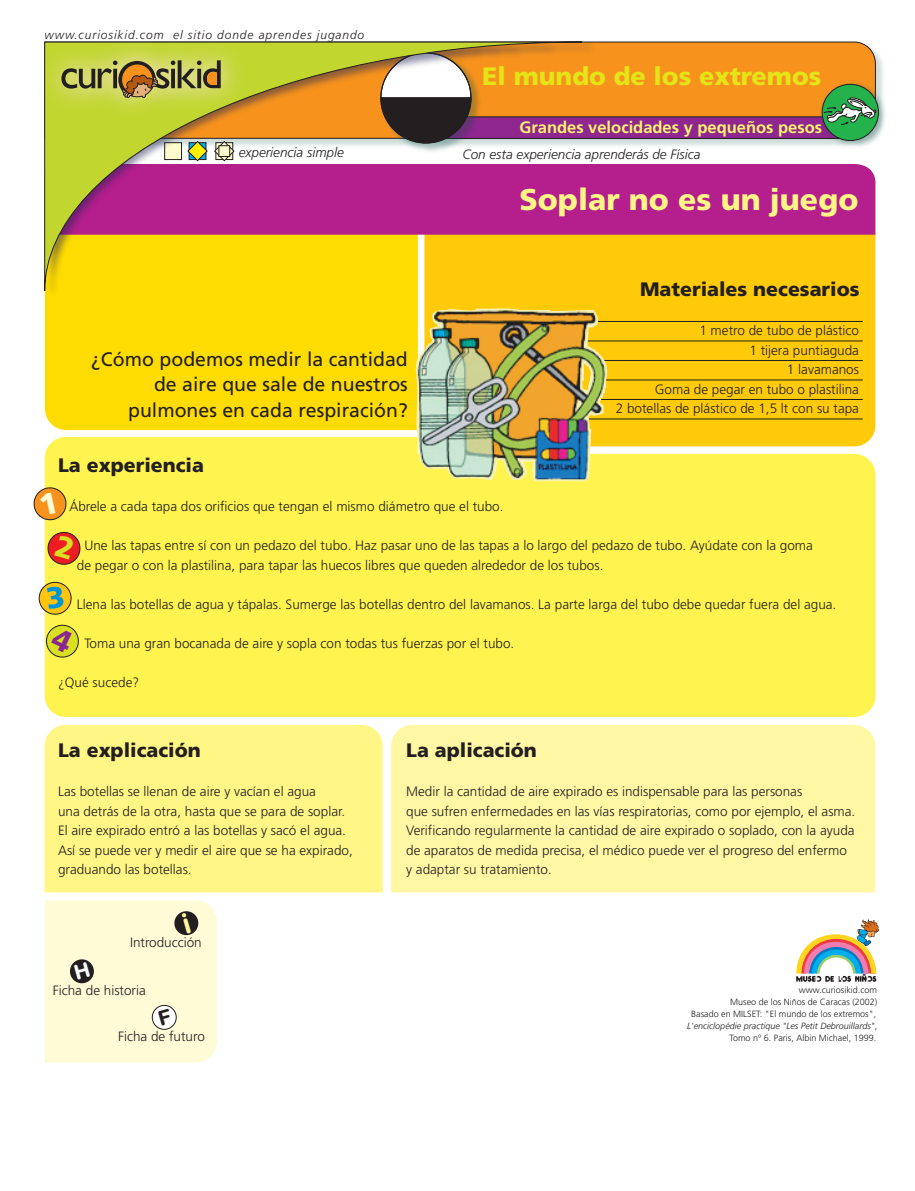
<style>
.page{position:relative;width:915px;height:1191px;background:#fff}
.page>*{position:absolute;margin:0;border:0;box-sizing:border-box;transform-origin:0 0}
.t1{font:900 30px "Frutiger";color:#fff685}
.t2{font:900 25.2px "Frutiger";color:#e4e417}
.t3{font:19.5px/25.5px "Frutiger";color:#231f20;text-align:right}
.t4{font:900 19.5px "Frutiger";color:#231f20}
.t5{font:700 16.5px "Frutiger";color:#fff46d}
.t6{font:300 13.5px/19.5px "Frutiger";color:#231f20}
.t7{font:italic 300 13.5px "Frutiger";color:#231f20}
.t8{font:italic 300 12px "Frutiger";letter-spacing:.075em;color:#231f20}
.t9{font:300 9px/12px "Frutiger";color:#231f20;text-align:right}
.s1{font-style:italic}
</style>
<div class="page">
<div style="left:391px;top:725px;width:484px;height:167px;background:#fff7a4"></div>
<div style="left:44px;top:725px;width:338px;height:167px;background:#fff685"></div>
<div style="left:45px;top:437px;width:830px;height:280px;background:#fff34f"></div>
<div style="left:424px;top:235px;width:451px;height:211px;background:#feca0a"></div>
<div style="left:45px;top:296px;width:373px;height:134px;background:#ffdc01"></div>
<div style="left:597px;top:164px;width:278px;height:71px;background:#b41e8d"></div>
<svg style="left:597px;top:42px;width:278px;height:10px;background:#eb8f23"></svg>
<svg style="left:609px;top:399px;width:253px;height:1px"></svg>
<svg style="left:609px;top:418px;width:253px;height:1px"></svg>
<svg style="left:609px;top:379px;width:253px;height:1px"></svg>
<svg style="left:609px;top:360px;width:253px;height:1px"></svg>
<svg style="left:609px;top:340px;width:253px;height:1px"></svg>
<svg style="left:609px;top:321px;width:253px;height:1px"></svg>
<svg style="left:796px;top:919px;width:82px;height:63px"></svg>
<img style="left:818px;top:81px;width:67px;height:66px">
<img style="left:45px;top:41px;width:552px;height:255px">
<svg style="left:44px;top:42px;width:538px;height:249px;background:#d68957"></svg>
<img style="left:44px;top:41px;width:8px;height:107px">
<img style="left:52px;top:41px;width:7px;height:107px">
<img style="left:214px;top:41px;width:68px;height:107px">
<img style="left:59px;top:41px;width:155px;height:111px">
<svg style="left:61px;top:60px;width:160px;height:42px;background:#a6a148"></svg>
<svg style="left:379px;top:52px;width:497px;height:92px;background:#c3804c"></svg>
<img style="left:414px;top:307px;width:195px;height:175px">
<svg style="left:33px;top:486px;width:34px;height:36px"></svg>
<svg style="left:46px;top:530px;width:36px;height:36px"></svg>
<svg style="left:38px;top:581px;width:34px;height:35px"></svg>
<svg style="left:44px;top:623px;width:37px;height:36px"></svg>
<div style="left:45px;top:900px;width:172px;height:162px;background:#fffbd6"></div>
<p class="t8" style="left:45px;top:28px;width:321px">www.curiosikid.com el sitio donde aprendes jugando</p>
<p class="t7" style="left:239px;top:144px;width:106px">experiencia simple</p>
<h3 class="t3" style="left:91px;top:346px;width:318px">¿Cómo podemos medir la cantidad de aire que sale de nuestros pulmones en cada respiración?</h3>
<h2 class="t2" style="left:482px;top:61px;width:340px">El mundo de los extremos</h2>
<p class="t5" style="left:519px;top:118px;width:304px">Grandes velocidades y pequeños pesos</p>
<p class="t7" style="left:462px;top:146px;width:239px">Con esta experiencia aprenderás de Física</p>
<h1 class="t1" style="left:519px;top:182px;width:340px">Soplar no es un juego</h1>
<h3 class="t4" style="left:640px;top:278px;width:221px">Materiales necesarios</h3>
<p class="t6" style="left:615px;top:321px;width:245px;text-align:right">1 metro de tubo de plástico<br>1 tijera puntiaguda<br>1 lavamanos<br>Goma de pegar en tubo o plastilina<br>2 botellas de plástico de 1,5 lt con su tapa</p>
<h3 class="t4" style="left:58px;top:454px;width:147px">La experiencia</h3>
<p class="t6" style="left:69px;top:497px;width:435px">Ábrele a cada tapa dos orificios que tengan el mismo diámetro que el tubo.</p>
<p class="t6" style="left:77px;top:536px;width:737px;text-indent:8px">Une las tapas entre sí con un pedazo del tubo. Haz pasar uno de las tapas a lo largo del pedazo de tubo. Ayúdate con la goma de pegar o con la plastilina, para tapar las huecos libres que queden alrededor de los tubos.</p>
<p class="t6" style="left:77px;top:594px;width:760px">Llena las botellas de agua y tápalas. Sumerge las botellas dentro del lavamanos. La parte larga del tubo debe quedar fuera del agua.</p>
<p class="t6" style="left:84px;top:633px;width:431px">Toma una gran bocanada de aire y sopla con todas tus fuerzas por el tubo.</p>
<p class="t6" style="left:58px;top:672px;width:83px">¿Qué sucede?</p>
<h3 class="t4" style="left:58px;top:739px;width:144px">La explicación</h3>
<p class="t6" style="left:58px;top:782px;width:296px">Las botellas se llenan de aire y vacían el agua<br>una detrás de la otra, hasta que se para de soplar.<br>El aire expirado entró a las botellas y sacó el agua.<br>Así se puede ver y medir el aire que se ha expirado, graduando las botellas.</p>
<p class="t6" style="left:130px;top:932px;width:73px">Introducción</p>
<p class="t6" style="left:53px;top:981px;width:95px">Ficha de historia</p>
<p class="t6" style="left:118px;top:1027px;width:88px">Ficha de futuro</p>
<h3 class="t4" style="left:406px;top:739px;width:132px">La aplicación</h3>
<p class="t6" style="left:406px;top:782px;width:450px">Medir la cantidad de aire expirado es indispensable para las personas<br>que sufren enfermedades en las vías respiratorias, como por ejemplo, el asma.<br>Verificando regularmente la cantidad de aire expirado o soplado, con la ayuda de aparatos de medida precisa, el médico puede ver el progreso del enfermo y adaptar su tratamiento.</p>
<p class="t9" style="left:687px;top:984px;width:191px">www.curiosikid.com<br>Museo de los Niños de Caracas (2002)<br>Basado en MILSET: "El mundo de los extremos", <span class="s1">L'enciclopédie practique "Les Petit Debrouillards"</span>, Tomo nº 6. Paris, Albin Michael, 1999.</p>
</div>
